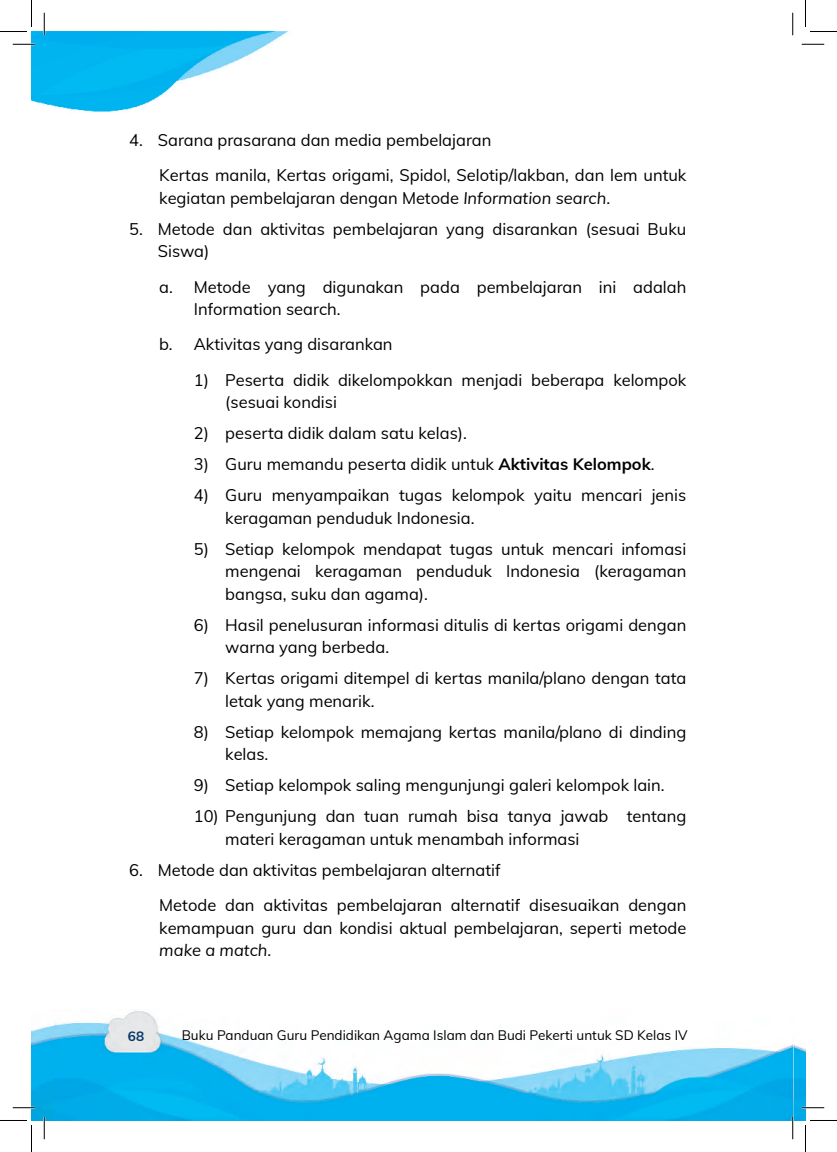
<style>
.page{position:relative;width:837px;height:1152px;background:#fff}
.page>*{position:absolute;margin:0;border:0;box-sizing:border-box;transform-origin:0 0}
.t1{font:16.5px/22.5px "Mulish";color:#000}
.t2{font:13.5px "Mulish";color:#000}
.t3{font:700 13.5px "Mulish";color:#073568}
.s1{font-style:italic}
.s2{font-weight:700}
</style>
<div class="page">
<img style="left:32px;top:1011px;width:773px;height:109px">
<img style="left:32px;top:32px;width:256px;height:82px">
<hr style="left:13px;top:43px;width:22px;height:2px;background:#fff">
<hr style="left:13px;top:1106px;width:22px;height:2px;background:#fff">
<hr style="left:802px;top:1106px;width:22px;height:2px;background:#fff">
<hr style="left:43px;top:13px;width:2px;height:22px;background:#fff">
<hr style="left:43px;top:1116px;width:2px;height:23px;background:#fff">
<hr style="left:792px;top:1116px;width:2px;height:23px;background:#fff">
<svg style="left:13px;top:44px;width:22px;height:1px"></svg>
<svg style="left:802px;top:44px;width:22px;height:1px"></svg>
<svg style="left:13px;top:1107px;width:22px;height:1px"></svg>
<svg style="left:802px;top:1107px;width:22px;height:1px"></svg>
<svg style="left:44px;top:13px;width:1px;height:22px"></svg>
<svg style="left:44px;top:1116px;width:1px;height:23px"></svg>
<svg style="left:792px;top:13px;width:1px;height:22px"></svg>
<svg style="left:792px;top:1116px;width:1px;height:23px"></svg>
<svg style="left:0;top:0;width:32px;height:32px"></svg>
<svg style="left:0;top:1120px;width:32px;height:32px"></svg>
<svg style="left:805px;top:0;width:32px;height:32px"></svg>
<svg style="left:805px;top:1120px;width:32px;height:32px"></svg>
<p class="t1" style="left:159px;top:122px;width:529px;line-height:35.2px;text-indent:-30px">4. Sarana prasarana dan media pembelajaran<br>Kertas manila, Kertas origami, Spidol, Selotip/lakban, dan lem untuk</p>
<p class="t1" style="left:159px;top:186px;width:452px">kegiatan pembelajaran dengan Metode <span class="s1">Information search</span>.</p>
<p class="t1" style="left:158px;top:217px;width:530px;text-indent:-28px">5. Metode dan aktivitas pembelajaran yang disarankan (sesuai Buku<br>Siswa)</p>
<p class="t1" style="left:194px;top:274px;width:494px;text-indent:-35px">a. Metode yang digunakan pada pembelajaran ini adalah<br>Information search.</p>
<p class="t1" style="left:159px;top:332px;width:235px">b. Aktivitas yang disarankan</p>
<p class="t1" style="left:225px;top:367px;width:463px;text-indent:-31px">1) Peserta didik dikelompokkan menjadi beberapa kelompok (sesuai kondisi</p>
<p class="t1" style="left:194px;top:421px;width:275px">2) peserta didik dalam satu kelas).</p>
<p class="t1" style="left:194px;top:452px;width:462px">3) Guru memandu peserta didik untuk <span class="s2">Aktivitas Kelompok</span>.</p>
<p class="t1" style="left:225px;top:483px;width:462px;text-indent:-31px">4) Guru menyampaikan tugas kelompok yaitu mencari jenis keragaman penduduk Indonesia.</p>
<p class="t1" style="left:225px;top:536px;width:463px;text-align:justify;text-indent:-31px">5) Setiap kelompok mendapat tugas untuk mencari infomasi mengenai keragaman penduduk Indonesia (keragaman bangsa, suku dan agama).</p>
<p class="t1" style="left:225px;top:613px;width:463px;text-indent:-31px">6) Hasil penelusuran informasi ditulis di kertas origami dengan warna yang berbeda.</p>
<p class="t1" style="left:225px;top:666px;width:462px;text-indent:-31px">7) Kertas origami ditempel di kertas manila/plano dengan tata letak yang menarik.</p>
<p class="t1" style="left:225px;top:720px;width:463px;text-indent:-31px">8) Setiap kelompok memajang kertas manila/plano di dinding kelas.</p>
<p class="t1" style="left:194px;top:773px;width:472px">9) Setiap kelompok saling mengunjungi galeri kelompok lain.</p>
<p class="t1" style="left:225px;top:804px;width:462px;text-indent:-31px">10) Pengunjung dan tuan rumah bisa tanya jawab tentang materi keragaman untuk menambah informasi</p>
<p class="t1" style="left:159px;top:851px;width:529px;line-height:35.2px;text-indent:-30px">6. Metode dan aktivitas pembelajaran alternatif<br>Metode dan aktivitas pembelajaran alternatif disesuaikan dengan</p>
<p class="t1" style="left:159px;top:915px;width:529px">kemampuan guru dan kondisi aktual pembelajaran, seperti metode <span class="s1">make a match</span>.</p>
<p class="t3" style="left:128px;top:1026px;width:18px">68</p>
<p class="t2" style="left:182px;top:1025px;width:507px">Buku Panduan Guru Pendidikan Agama Islam dan Budi Pekerti untuk SD Kelas IV</p>
</div>
